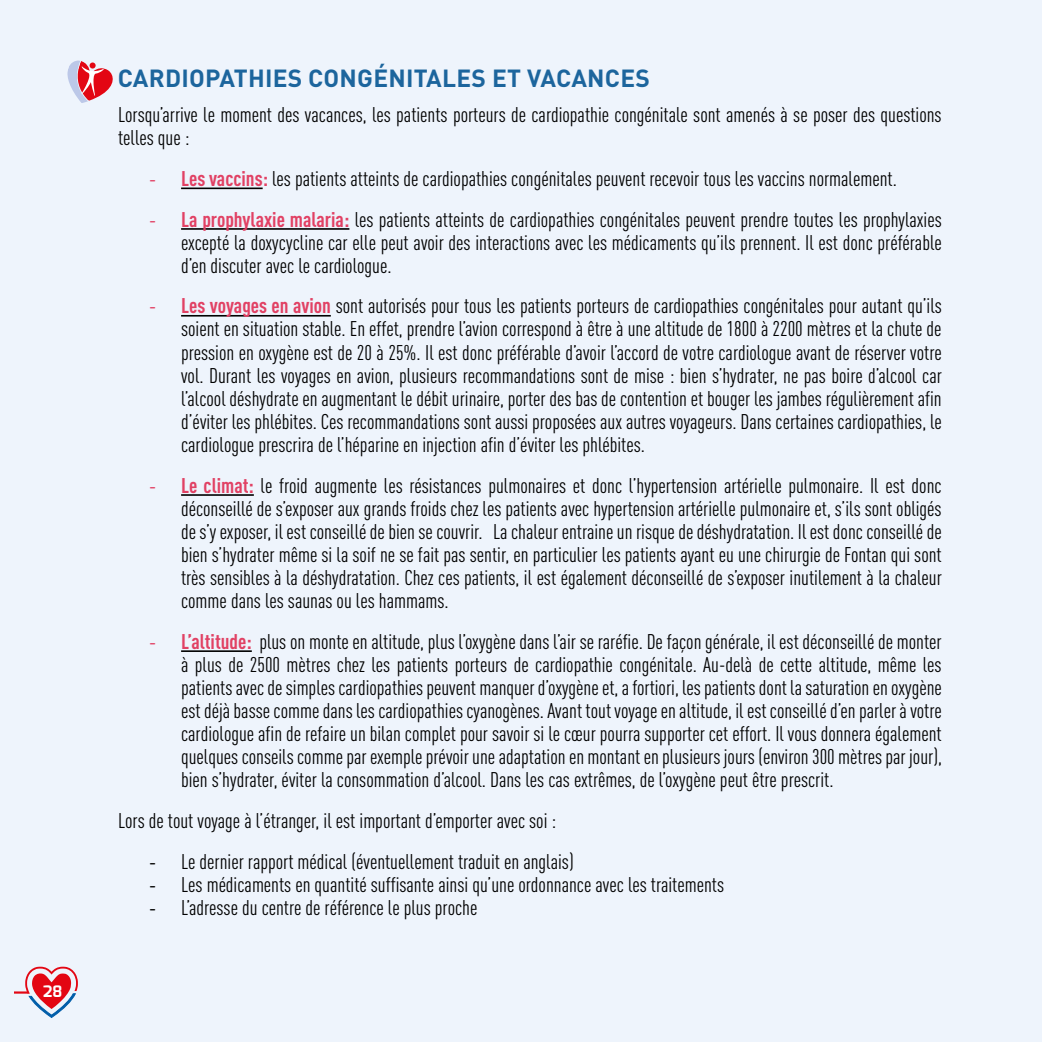
<style>
.page{position:relative;width:1042px;height:1042px;background:#eef4fc}
.page>*{position:absolute;margin:0;border:0;box-sizing:border-box;transform-origin:0 0}
.t1{font:700 24.5px "DINOT";letter-spacing:.01em;color:#1c659d}
.t2{font:condensed 21px/23.1px "DINOT";color:#010101;text-align:justify}
.t3{font:700 15.75px "Exo";color:#fff}
.s1{font-family:"Calibri";font-stretch:normal;color:#e14164}
.s2{font-weight:700;color:#e14164}
.s3{font-family:"Calibri";font-stretch:normal}
</style>
<div class="page">
<svg style="left:14px;top:966px;width:64px;height:52px"></svg>
<hr style="left:181px;top:187px;width:82px;height:2px;background:#010101">
<hr style="left:181px;top:228px;width:168px;height:2px;background:#010101">
<hr style="left:181px;top:315px;width:150px;height:2px;background:#010101">
<hr style="left:181px;top:494px;width:73px;height:2px;background:#010101">
<hr style="left:181px;top:650px;width:71px;height:2px;background:#010101">
<svg style="left:67px;top:61px;width:46px;height:42px"></svg>
<svg style="left:89px;top:62px;width:7px;height:7px"></svg>
<p class="t3" style="left:43px;top:981px;width:21px">28</p>
<p class="t1" style="left:118px;top:62px;width:533px">CARDIOPATHIES CONGÉNITALES ET VACANCES</p>
<p class="t2" style="left:118px;top:103px;width:825px">Lorsqu’arrive le moment des vacances, les patients porteurs de cardiopathie congénitale sont amenés à se poser des questions telles que :</p>
<p class="t2" style="left:150px;top:167px;width:749px"><span class="s1">-</span> <span class="s2">Les vaccins:</span> les patients atteints de cardiopathies congénitales peuvent recevoir tous les vaccins normalement.</p>
<p class="t2" style="left:181px;top:207px;width:762px;text-indent:-32px"><span class="s1">-</span> <span class="s2">La prophylaxie malaria:</span> les patients atteints de cardiopathies congénitales peuvent prendre toutes les prophylaxies excepté la doxycycline car elle peut avoir des interactions avec les médicaments qu’ils prennent. Il est donc préférable d’en discuter avec le cardiologue.</p>
<p class="t2" style="left:181px;top:294px;width:762px;text-indent:-32px"><span class="s1">-</span> <span class="s2">Les voyages en avion</span> sont autorisés pour tous les patients porteurs de cardiopathies congénitales pour autant qu’ils soient en situation stable. En effet, prendre l’avion correspond à être à une altitude de 1800 à 2200 mètres et la chute de pression en oxygène est de 20 à 25%. Il est donc préférable d’avoir l’accord de votre cardiologue avant de réserver votre vol. Durant les voyages en avion, plusieurs recommandations sont de mise : bien s’hydrater, ne pas boire d’alcool car l’alcool déshydrate en augmentant le débit urinaire, porter des bas de contention et bouger les jambes régulièrement afin d’éviter les phlébites. Ces recommandations sont aussi proposées aux autres voyageurs. Dans certaines cardiopathies, le cardiologue prescrira de l’héparine en injection afin d’éviter les phlébites.</p>
<p class="t2" style="left:181px;top:473px;width:762px;text-indent:-31px"><span class="s1">-</span> <span class="s2">Le climat:</span> le froid augmente les résistances pulmonaires et donc l’hypertension artérielle pulmonaire. Il est donc déconseillé de s’exposer aux grands froids chez les patients avec hypertension artérielle pulmonaire et, s’ils sont obligés de s’y exposer, il est conseillé de bien se couvrir. La chaleur entraine un risque de déshydratation. Il est donc conseillé de bien s’hydrater même si la soif ne se fait pas sentir, en particulier les patients ayant eu une chirurgie de Fontan qui sont très sensibles à la déshydratation. Chez ces patients, il est également déconseillé de s’exposer inutilement à la chaleur comme dans les saunas ou les hammams.</p>
<p class="t2" style="left:181px;top:630px;width:762px;text-indent:-32px"><span class="s1">-</span> <span class="s2">L’altitude:</span> plus on monte en altitude, plus l’oxygène dans l’air se raréfie. De façon générale, il est déconseillé de monter à plus de 2500 mètres chez les patients porteurs de cardiopathie congénitale. Au-delà de cette altitude, même les patients avec de simples cardiopathies peuvent manquer d’oxygène et, a fortiori, les patients dont la saturation en oxygène est déjà basse comme dans les cardiopathies cyanogènes. Avant tout voyage en altitude, il est conseillé d’en parler à votre cardiologue afin de refaire un bilan complet pour savoir si le cœur pourra supporter cet effort. Il vous donnera également quelques conseils comme par exemple prévoir une adaptation en montant en plusieurs jours (environ 300 mètres par jour), bien s’hydrater, éviter la consommation d’alcool. Dans les cas extrêmes, de l’oxygène peut être prescrit.</p>
<p class="t2" style="left:118px;top:809px;width:440px">Lors de tout voyage à l’étranger, il est important d’emporter avec soi :</p>
<p class="t2" style="left:150px;top:849px;width:425px"><span class="s3">-</span> Le dernier rapport médical (éventuellement traduit en anglais)</p>
<p class="t2" style="left:150px;top:872px;width:576px"><span class="s3">-</span> Les médicaments en quantité suffisante ainsi qu’une ordonnance avec les traitements</p>
<p class="t2" style="left:150px;top:896px;width:329px"><span class="s3">-</span> L’adresse du centre de référence le plus proche</p>
</div>
